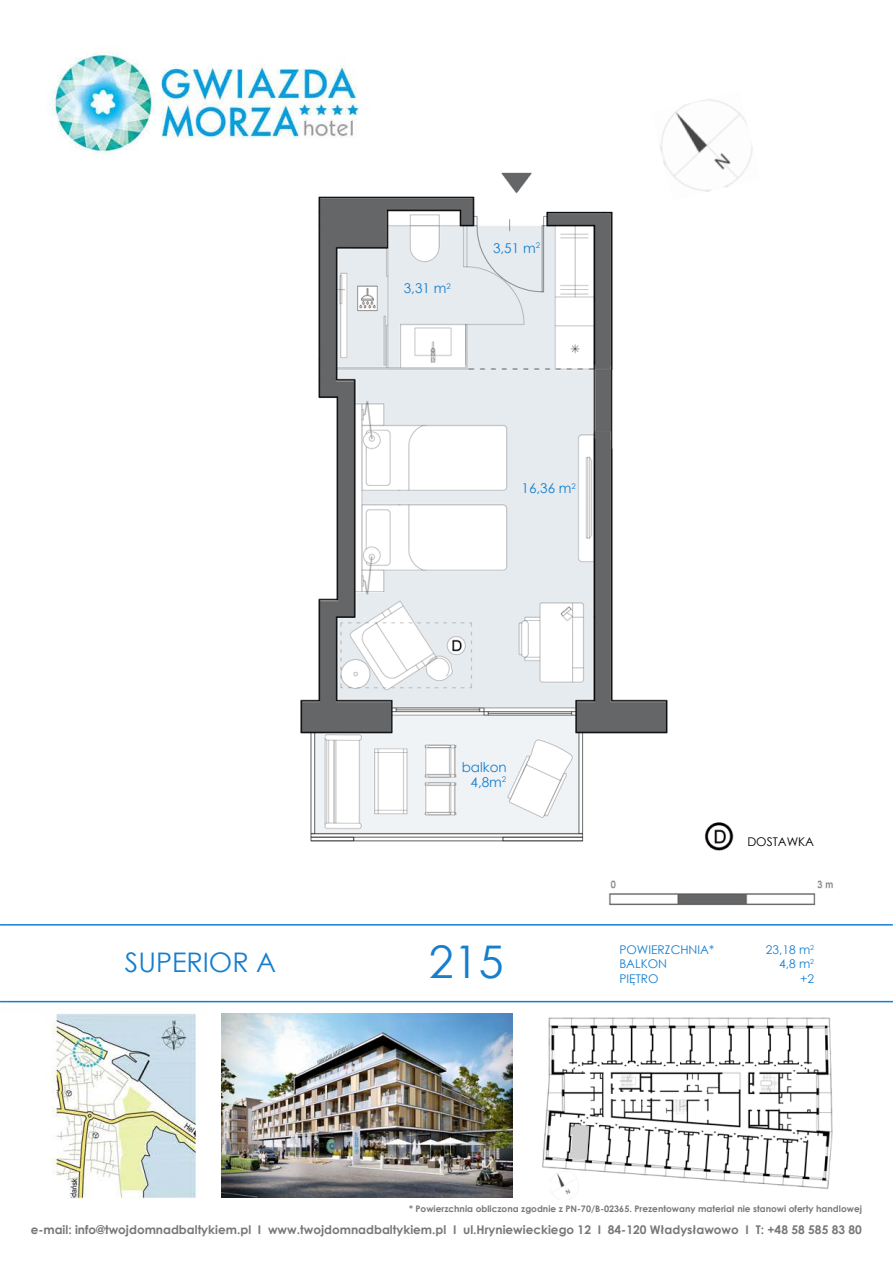
<style>
.page{position:relative;width:893px;height:1263px;background:#fff}
.page>*{position:absolute;margin:0;border:0;box-sizing:border-box;transform-origin:0 0}
.t1{font:45px "Century Gothic";color:#157fce}
.t2{font:27px "Century Gothic";color:#157fce}
.t3{font:13.5px "Century Gothic";color:#157fce}
.t4{font:700 12px "Century Gothic";color:#77787b}
.t5{font:12px "Century Gothic";color:#157fce}
.t6{font:12px "Century Gothic";color:#000}
.t7{font:700 9px "Century Gothic";color:#77787b}
</style>
<div class="page">
<hr style="left:0;top:1001px;width:893px;height:1px;background:#157fce">
<hr style="left:0;top:924px;width:893px;height:1px;background:#157fce">
<img style="left:221px;top:1014px;width:291px;height:183px">
<img style="left:542px;top:1017px;width:291px;height:172px">
<img style="left:608px;top:880px;width:225px;height:26px">
<img style="left:550px;top:1171px;width:28px;height:24px">
<svg style="left:569px;top:1124px;width:20px;height:35px"></svg>
<img style="left:300px;top:172px;width:368px;height:670px">
<img style="left:704px;top:822px;width:30px;height:29px">
<img style="left:651px;top:99px;width:102px;height:101px">
<img style="left:48px;top:46px;width:311px;height:109px">
<img style="left:49px;top:1013px;width:148px;height:186px">
<p class="t3" style="left:404px;top:279px;width:48px">3,31 m<sup>2</sup></p>
<p class="t3" style="left:493px;top:238px;width:48px">3,51 m<sup>2</sup></p>
<p class="t3" style="left:522px;top:479px;width:56px">16,36 m<sup>2</sup></p>
<p class="t3" style="left:462px;top:758px;width:46px">balkon</p>
<p class="t3" style="left:471px;top:772px;width:37px">4,8m<sup>2</sup></p>
<p class="t6" style="left:747px;top:833px;width:68px">DOSTAWKA</p>
<h2 class="t2" style="left:125px;top:943px;width:153px">SUPERIOR A</h2>
<h1 class="t1" style="left:429px;top:931px;width:76px">215</h1>
<p class="t5" style="left:619px;top:941px;width:96px">POWIERZCHNIA*</p>
<p class="t5" style="left:766px;top:941px;width:50px">23,18 m<sup>2</sup></p>
<p class="t5" style="left:619px;top:955px;width:49px">BALKON</p>
<p class="t5" style="left:779px;top:955px;width:37px">4,8 m<sup>2</sup></p>
<p class="t5" style="left:619px;top:970px;width:41px">PIĘTRO</p>
<p class="t5" style="left:800px;top:970px;width:15px">+2</p>
<p class="t7" style="left:409px;top:1202px;width:454px">* Powierzchnia obliczona zgodnie z PN-70/B-02365. Prezentowany materiał nie stanowi oferty handlowej</p>
<p class="t4" style="left:31px;top:1220px;width:833px">e-mail: info@twojdomnadbaltykiem.pl I www.twojdomnadbaltykiem.pl I ul.Hryniewieckiego 12 I 84-120 Władysławowo I T: +48 58 585 83 80</p>
</div>
